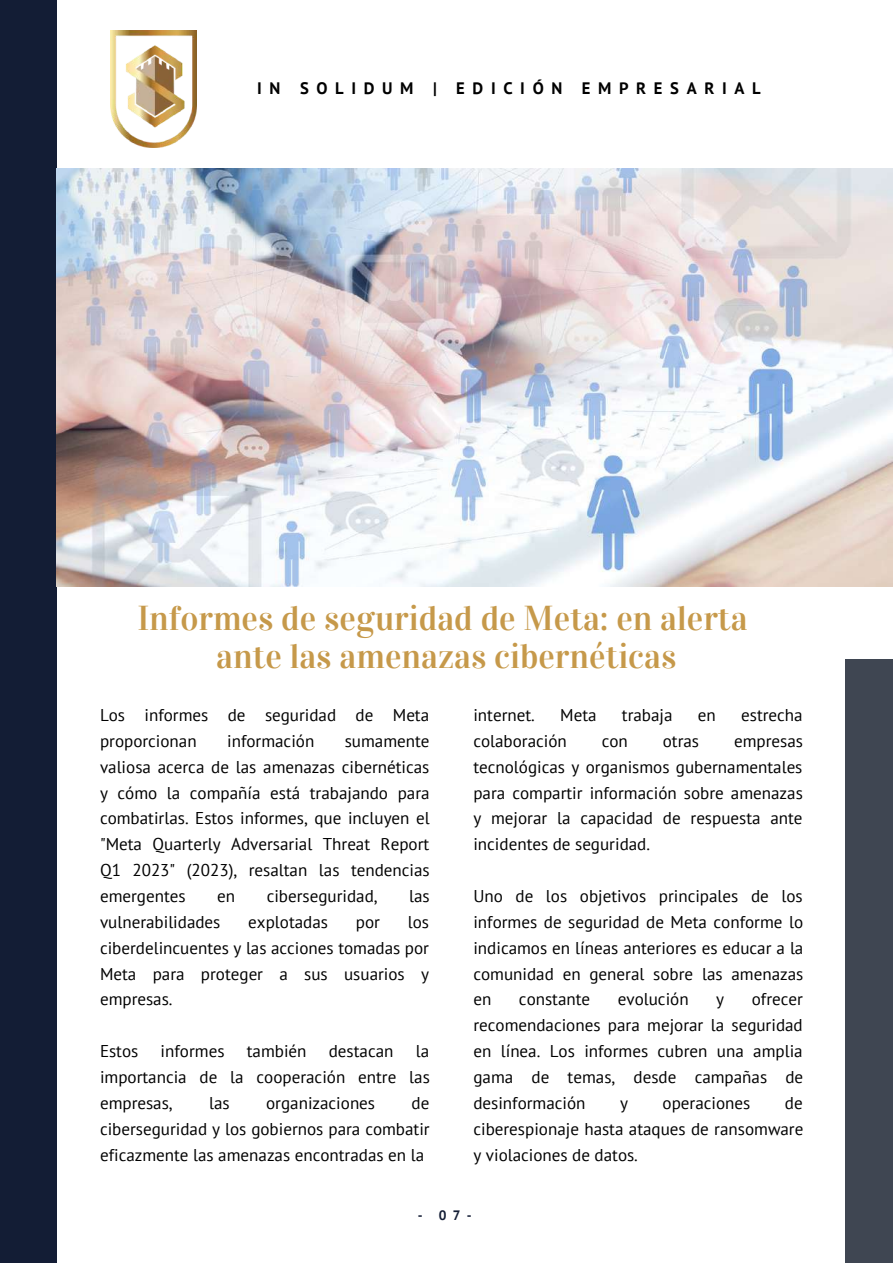
<style>
.page{position:relative;width:893px;height:1264px;background:#fff}
.page>*{position:absolute;margin:0;border:0;box-sizing:border-box;transform-origin:0 0}
.t1{font:34.5px/38.2px "Vidaloka";color:#c6994a;text-align:center}
.t2{font:17.1px/25.8px "PT Sans";color:#000;text-align:justify}
.t3{font:700 16.65px "PT Sans";letter-spacing:.46em;color:#000}
.t4{font:700 13.65px "PT Sans";color:#131d35}
</style>
<div class="page">
<div style="left:845px;top:659px;width:47px;height:603px;background:#3f4652"></div>
<div style="left:0;top:0;width:56px;height:1262px;background:#131d35"></div>
<img style="left:110px;top:31px;width:87px;height:116px">
<img style="left:57px;top:168px;width:835px;height:418px">
<p class="t3" style="left:257px;top:77px;width:505px">IN SOLIDUM | EDICIÓN EMPRESARIAL</p>
<h1 class="t1" style="left:137px;top:599px;width:611px">Informes de seguridad de Meta: en alerta ante las amenazas cibernéticas</h1>
<p class="t2" style="left:100px;top:701px;width:330px">Los informes de seguridad de Meta proporcionan</p>
<p class="t2" style="left:227px;top:727px;width:89px">información</p>
<p class="t2" style="left:100px;top:727px;width:331px;text-indent:245px">sumamente valiosa acerca de las amenazas cibernéticas y cómo la compañía está trabajando para combatirlas. Estos informes, que incluyen el "Meta Quarterly Adversarial Threat Report Q1 2023" (2023), resaltan las tendencias emergentes</p>
<p class="t2" style="left:217px;top:882px;width:19px">en</p>
<p class="t2" style="left:267px;top:882px;width:112px">ciberseguridad,</p>
<p class="t2" style="left:409px;top:882px;width:22px">las</p>
<p class="t2" style="left:100px;top:908px;width:122px">vulnerabilidades</p>
<p class="t2" style="left:248px;top:908px;width:81px">explotadas</p>
<p class="t2" style="left:356px;top:908px;width:26px">por</p>
<p class="t2" style="left:100px;top:908px;width:330px;text-indent:307px">los ciberdelincuentes y las acciones tomadas por Meta para proteger a sus usuarios y empresas.</p>
<p class="t2" style="left:100px;top:1037px;width:40px">Estos</p>
<p class="t2" style="left:161px;top:1037px;width:65px">informes</p>
<p class="t2" style="left:247px;top:1037px;width:61px">también</p>
<p class="t2" style="left:329px;top:1037px;width:66px">destacan</p>
<p class="t2" style="left:100px;top:1037px;width:331px;text-indent:316px">la importancia de la cooperación entre las empresas,</p>
<p class="t2" style="left:209px;top:1089px;width:22px">las</p>
<p class="t2" style="left:266px;top:1089px;width:110px">organizaciones</p>
<p class="t2" style="left:100px;top:1089px;width:331px;text-indent:311px">de ciberseguridad y los gobiernos para combatir eficazmente las amenazas encontradas en la</p>
<p class="t2" style="left:473px;top:701px;width:63px">internet.</p>
<p class="t2" style="left:560px;top:701px;width:38px">Meta</p>
<p class="t2" style="left:622px;top:701px;width:52px">trabaja</p>
<p class="t2" style="left:698px;top:701px;width:19px">en</p>
<p class="t2" style="left:741px;top:701px;width:63px">estrecha</p>
<p class="t2" style="left:473px;top:727px;width:95px">colaboración</p>
<p class="t2" style="left:601px;top:727px;width:28px">con</p>
<p class="t2" style="left:662px;top:727px;width:38px">otras</p>
<p class="t2" style="left:473px;top:727px;width:331px;text-indent:260px">empresas tecnológicas y organismos gubernamentales para compartir información sobre amenazas y mejorar la capacidad de respuesta ante incidentes de seguridad.</p>
<p class="t2" style="left:473px;top:882px;width:331px">Uno de los objetivos principales de los informes de seguridad de Meta conforme lo indicamos en líneas anteriores es educar a la comunidad en general sobre las amenazas en</p>
<p class="t2" style="left:519px;top:986px;width:73px">constante</p>
<p class="t2" style="left:617px;top:986px;width:72px">evolución</p>
<p class="t2" style="left:716px;top:986px;width:9px">y</p>
<p class="t2" style="left:473px;top:986px;width:331px;text-indent:278px">ofrecer recomendaciones para mejorar la seguridad en línea. Los informes cubren una amplia gama de temas, desde campañas de desinformación</p>
<p class="t2" style="left:620px;top:1089px;width:9px">y</p>
<p class="t2" style="left:662px;top:1089px;width:89px">operaciones</p>
<p class="t2" style="left:473px;top:1089px;width:331px;text-indent:311px">de ciberespionaje hasta ataques de ransomware y violaciones de datos.</p>
<p class="t4" style="left:418px;top:1206px;width:55px">- 07-</p>
</div>
